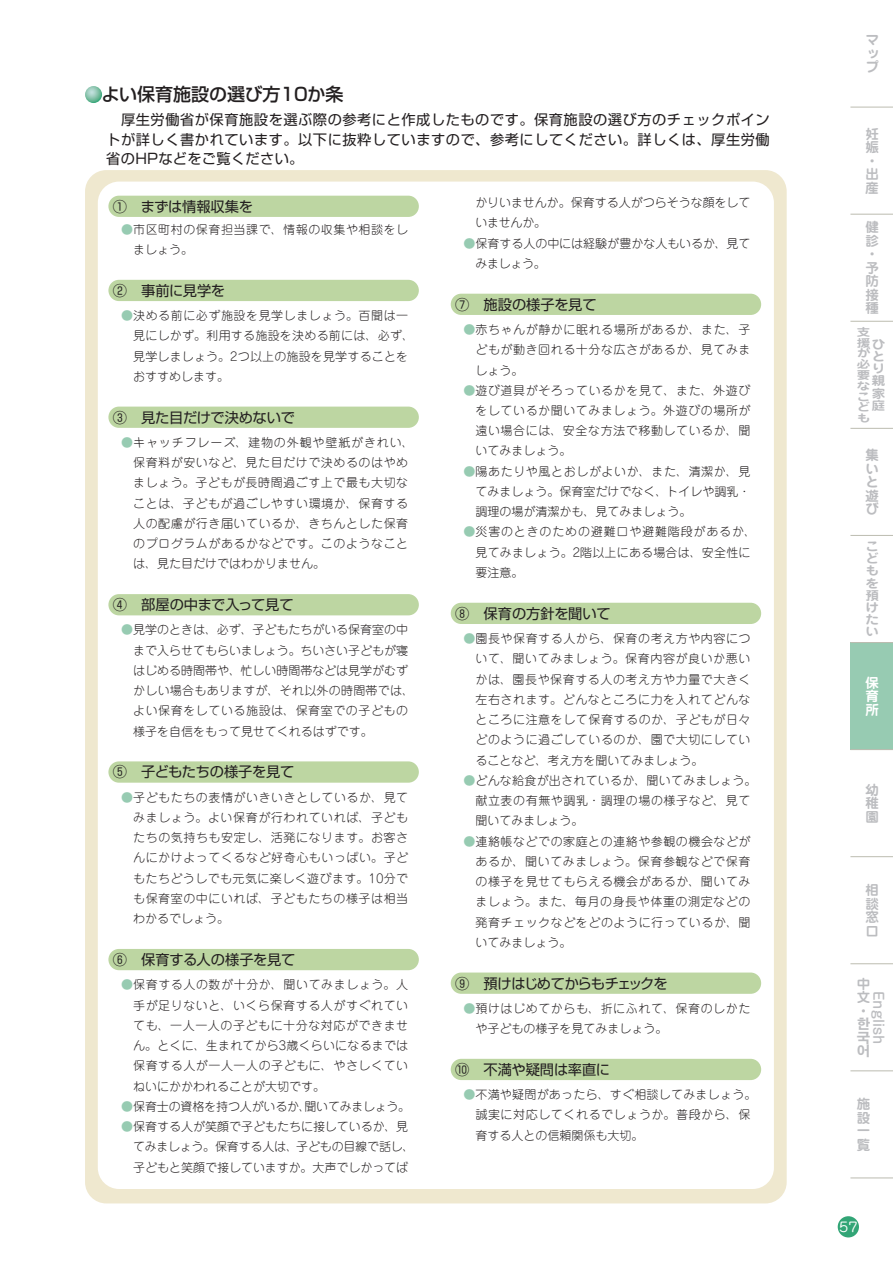
<style>
.page{position:relative;width:893px;height:1263px;background:#fff}
.page>*{position:absolute;margin:0;border:0;box-sizing:border-box;transform-origin:0 0}
.t1{font:500 18px "Shin Go Pr 6 N";color:#231f20}
.t2{font:14.25px/19.5px "Shin Go Pr 6 N";color:#231f20;text-align:justify}
.t3{font:14.25px "Shin Go Pr 6 N";letter-spacing:-.02em;color:#231f20}
.t4{font:14.25px "Shin Go Pr 6 N";letter-spacing:-.075em;color:#231f20}
.t5{font:14.25px "Shin Go Pr 6 N";letter-spacing:-.025em;color:#231f20}
.t6{font:700 13.5px/13.5px "Jun 501 Pro";color:#bcbdc0;text-align:justify}
.t7{font:500 13.5px "Shin M Go Pr 6 N";color:#bcbdc0}
.t8{font:700 13.5px/13.5px "Jun 501 Pro";color:#fff;text-align:justify}
.t9{font:700 13.5px/13.5px "Adobe Gothic Std";color:#bcbdc0;text-align:justify}
.t10{font:13.2px "Jun 201 Pro";color:#fff;scale:1.11 1}
.t11{font:700 12.15px/12.1px "Jun 501 Pro";color:#bcbdc0;scale:1.11 1}
.t12{font:300 12px/20.2px "Jun 101 Pro";letter-spacing:.02em;color:#231f20;text-align:justify}
.t13{font:300 12px/20.2px "Jun 101 Pro";letter-spacing:.045em;color:#231f20}
.t14{font:300 12px/20.2px "Jun 101 Pro";color:#231f20}
.t15{font:300 12px/20.2px "Jun 101 Pro";letter-spacing:-.01em;color:#231f20}
.t16{font:300 12px/20.2px "Jun 101 Pro";letter-spacing:.04em;color:#231f20}
.t17{font:300 12px/20.2px "Jun 101 Pro";letter-spacing:.05em;color:#231f20}
.t18{font:300 12px/20.2px "Jun 101 Pro";letter-spacing:-.005em;color:#231f20}
.t19{font:300 12px "Jun 101 Pro";letter-spacing:-.015em;color:#231f20}
.t20{font:700 10.8px/10.8px "Jun 501 Pro";color:#bcbdc0;scale:1.25 1}
.s1{color:#97cbb2}
</style>
<div class="page">
<div style="left:838px;top:1216px;width:21px;height:21px;background:#32a576;border-radius:50%"></div>
<div style="left:850px;top:642px;width:43px;height:108px;background:#97cbb2"></div>
<hr style="left:850px;top:107px;width:43px;height:1px;background:#bcbcb0">
<hr style="left:850px;top:214px;width:43px;height:1px;background:#bcbcb0">
<hr style="left:850px;top:321px;width:43px;height:1px;background:#bcbcb0">
<hr style="left:850px;top:428px;width:43px;height:1px;background:#bcbcb0">
<hr style="left:850px;top:535px;width:43px;height:1px;background:#bcbcb0">
<hr style="left:850px;top:642px;width:43px;height:1px;background:#bcbcb0">
<hr style="left:850px;top:749px;width:43px;height:1px;background:#bcbcb0">
<hr style="left:850px;top:856px;width:43px;height:1px;background:#bcbcb0">
<hr style="left:850px;top:963px;width:43px;height:1px;background:#bcbcb0">
<hr style="left:850px;top:1070px;width:43px;height:1px;background:#bcbcb0">
<hr style="left:850px;top:1177px;width:43px;height:1px;background:#bcbcb0">
<div style="left:85px;top:170px;width:702px;height:1033px;background:#efe8cf;border-radius:21px"></div>
<div style="left:98px;top:182px;width:676px;height:1007px;background:#fff;border-radius:21px"></div>
<div style="left:108px;top:196px;width:311px;height:21px;background:#bdd6a2;border-radius:11px"></div>
<div style="left:108px;top:280px;width:311px;height:21px;background:#bdd6a2;border-radius:11px"></div>
<div style="left:108px;top:407px;width:311px;height:21px;background:#bdd6a2;border-radius:11px"></div>
<div style="left:108px;top:594px;width:311px;height:21px;background:#bdd6a2;border-radius:11px"></div>
<div style="left:108px;top:761px;width:311px;height:22px;background:#bdd6a2;border-radius:11px"></div>
<div style="left:108px;top:949px;width:311px;height:21px;background:#bdd6a2;border-radius:11px"></div>
<div style="left:451px;top:294px;width:310px;height:21px;background:#bdd6a2;border-radius:11px"></div>
<div style="left:451px;top:603px;width:310px;height:21px;background:#bdd6a2;border-radius:11px"></div>
<div style="left:451px;top:972px;width:310px;height:22px;background:#bdd6a2;border-radius:11px"></div>
<div style="left:451px;top:1059px;width:310px;height:21px;background:#bdd6a2;border-radius:11px"></div>
<svg style="left:85px;top:86px;width:17px;height:17px"></svg>
<h1 class="t1" style="left:102px;top:79px;width:243px">よい保育施設の選び方10か条</h1>
<p class="t2" style="left:106px;top:109px;width:665px">　厚生労働省が保育施設を選ぶ際の参考にと作成したものです。保育施設の選び方のチェックポイントが詳しく書かれています。以下に抜粋していますので、参考にしてください。詳しくは、厚生労働省のHPなどをご覧ください。</p>
<p class="t3" style="left:113px;top:195px;width:142px">①　まずは情報収集を</p>
<p class="t13" style="left:133px;top:218px;width:277px;text-indent:-12px"><span class="s1">●</span>市区町村の保育担当課で、情報の収集や相談をしましょう。</p>
<p class="t2" style="left:113px;top:280px;width:114px">②　事前に見学を</p>
<p class="t12" style="left:133px;top:304px;width:282px;text-align:left;text-indent:-12px"><span class="s1">●</span>決める前に必ず施設を見学しましょう。百聞は一見にしかず。利用する施設を決める前には、必ず、見学しましょう。2つ以上の施設を見学することをおすすめします。</p>
<p class="t3" style="left:113px;top:405px;width:184px">③　見た目だけで決めないで</p>
<p class="t13" style="left:133px;top:431px;width:282px;text-indent:-12px"><span class="s1">●</span>キャッチフレーズ、建物の外観や壁紙がきれい、保育料が安いなど、見た目だけで決めるのはやめましょう。子どもが長時間過ごす上で最も大切なことは、子どもが過ごしやすい環境か、保育する人の配慮が行き届いているか、きちんとした保育のプログラムがあるかなどです。このようなことは、見た目だけではわかりません。</p>
<p class="t2" style="left:113px;top:594px;width:182px">④　部屋の中まで入って見て</p>
<p class="t14" style="left:133px;top:618px;width:282px;text-indent:-12px"><span class="s1">●</span>見学のときは、必ず、子どもたちがいる保育室の中まで入らせてもらいましょう。ちいさい子どもが寝はじめる時間帯や、忙しい時間帯などは見学がむずかしい場合もありますが、それ以外の時間帯では、よい保育をしている施設は、保育室での子どもの様子を自信をもって見せてくれるはずです。</p>
<p class="t5" style="left:113px;top:760px;width:183px">⑤　子どもたちの様子を見て</p>
<p class="t12" style="left:133px;top:786px;width:277px;text-indent:-12px"><span class="s1">●</span>子どもたちの表情がいきいきとしているか、見てみましょう。よい保育が行われていれば、子どもたちの気持ちも安定し、活発になります。お客さんにかけよってくるなど好奇心もいっぱい。子どもたちどうしでも元気に楽しく遊びます。10分でも保育室の中にいれば、子どもたちの様子は相当わかるでしょう。</p>
<p class="t2" style="left:113px;top:949px;width:184px">⑥　保育する人の様子を見て</p>
<p class="t12" style="left:133px;top:973px;width:277px;text-indent:-12px"><span class="s1">●</span>保育する人の数が十分か、聞いてみましょう。人手が足りないと、いくら保育する人がすぐれていても、一人一人の子どもに十分な対応ができません。とくに、生まれてから3歳くらいになるまでは保育する人が一人一人の子どもに、やさしくていねいにかかわれることが大切です。</p>
<p class="t19" style="left:121px;top:1097px;width:291px"><span class="s1">●</span>保育士の資格を持つ人がいるか、聞いてみましょう。</p>
<p class="t15" style="left:133px;top:1115px;width:283px;text-indent:-12px"><span class="s1">●</span>保育する人が笑顔で子どもたちに接しているか、見てみましょう。保育する人は、子どもの目線で話し、子どもと笑顔で接していますか。大声でしかってば</p>
<p class="t18" style="left:475px;top:191px;width:277px">かりいませんか。保育する人がつらそうな顔をしていませんか。</p>
<p class="t14" style="left:475px;top:232px;width:277px;text-indent:-12px"><span class="s1">●</span>保育する人の中には経験が豊かな人もいるか、見てみましょう。</p>
<p class="t2" style="left:455px;top:294px;width:143px">⑦　施設の様子を見て</p>
<p class="t12" style="left:475px;top:318px;width:277px;text-indent:-12px"><span class="s1">●</span>赤ちゃんが静かに眠れる場所があるか、また、子どもが動き回れる十分な広さがあるか、見てみましょう。</p>
<p class="t12" style="left:475px;top:379px;width:277px;text-indent:-12px"><span class="s1">●</span>遊び道具がそろっているかを見て、また、外遊びをしているか聞いてみましょう。外遊びの場所が遠い場合には、安全な方法で移動しているか、聞いてみましょう。</p>
<p class="t12" style="left:475px;top:460px;width:277px;text-indent:-12px"><span class="s1">●</span>陽あたりや風とおしがよいか、また、清潔か、見てみましょう。保育室だけでなく、トイレや調乳・調理の場が清潔かも、見てみましょう。</p>
<p class="t16" style="left:475px;top:520px;width:282px;text-indent:-12px"><span class="s1">●</span>災害のときのための避難口や避難階段があるか、見てみましょう。2階以上にある場合は、安全性に要注意。</p>
<p class="t2" style="left:455px;top:603px;width:157px">⑧　保育の方針を聞いて</p>
<p class="t12" style="left:475px;top:627px;width:277px;text-indent:-12px"><span class="s1">●</span>園長や保育する人から、保育の考え方や内容について、聞いてみましょう。保育内容が良いか悪いかは、園長や保育する人の考え方や力量で大きく左右されます。どんなところに力を入れてどんなところに注意をして保育するのか、子どもが日々どのように過ごしているのか、園で大切にしていることなど、考え方を聞いてみましょう。</p>
<p class="t12" style="left:475px;top:769px;width:282px;text-align:left;text-indent:-12px"><span class="s1">●</span>どんな給食が出されているか、聞いてみましょう。献立表の有無や調乳・調理の場の様子など、見て聞いてみましょう。</p>
<p class="t12" style="left:475px;top:829px;width:277px;text-indent:-12px"><span class="s1">●</span>連絡帳などでの家庭との連絡や参観の機会などがあるか、聞いてみましょう。保育参観などで保育の様子を見せてもらえる機会があるか、聞いてみましょう。また、毎月の身長や体重の測定などの発育チェックなどをどのように行っているか、聞いてみましょう。</p>
<p class="t4" style="left:455px;top:971px;width:214px">⑨　預けはじめてからもチェックを</p>
<p class="t17" style="left:475px;top:997px;width:276px;text-indent:-12px"><span class="s1">●</span>預けはじめてからも、折にふれて、保育のしかたや子どもの様子を見てみましょう。</p>
<p class="t2" style="left:455px;top:1059px;width:157px">⑩　不満や疑問は率直に</p>
<p class="t12" style="left:475px;top:1083px;width:282px;text-align:left;text-indent:-12px"><span class="s1">●</span>不満や疑問があったら、すぐ相談してみましょう。誠実に対応してくれるでしょうか。普段から、保育する人との信頼関係も大切。</p>
<p class="t6" style="left:865px;top:32px;width:15px">マップ</p>
<p class="t6" style="left:865px;top:126px;width:15px;text-align:left">妊娠・出産</p>
<p class="t6" style="left:865px;top:219px;width:14px;text-align:left">健診・予防接種</p>
<p class="t11" style="left:872px;top:337px;width:13px">ひとり親家庭</p>
<p class="t20" style="left:857px;top:325px;width:12px">支援が必要なこども</p>
<p class="t6" style="left:865px;top:447px;width:15px">集いと遊び</p>
<p class="t11" style="left:865px;top:539px;width:13px;text-align:justify">こどもを預けたい</p>
<p class="t8" style="left:865px;top:674px;width:15px">保育所</p>
<p class="t6" style="left:865px;top:782px;width:14px">幼稚園</p>
<p class="t6" style="left:865px;top:882px;width:15px">相談窓口</p>
<p class="t6" style="left:857px;top:975px;width:14px">中文・</p>
<p class="t9" style="left:857px;top:1018px;width:15px">한 국 어</p>
<p class="t7" style="left:889px;top:991px;width:55px;rotate:90deg">English</p>
<p class="t6" style="left:857px;top:1096px;width:15px">施設一覧</p>
<p class="t10" style="left:839px;top:1216px;width:18px">57</p>
</div>
